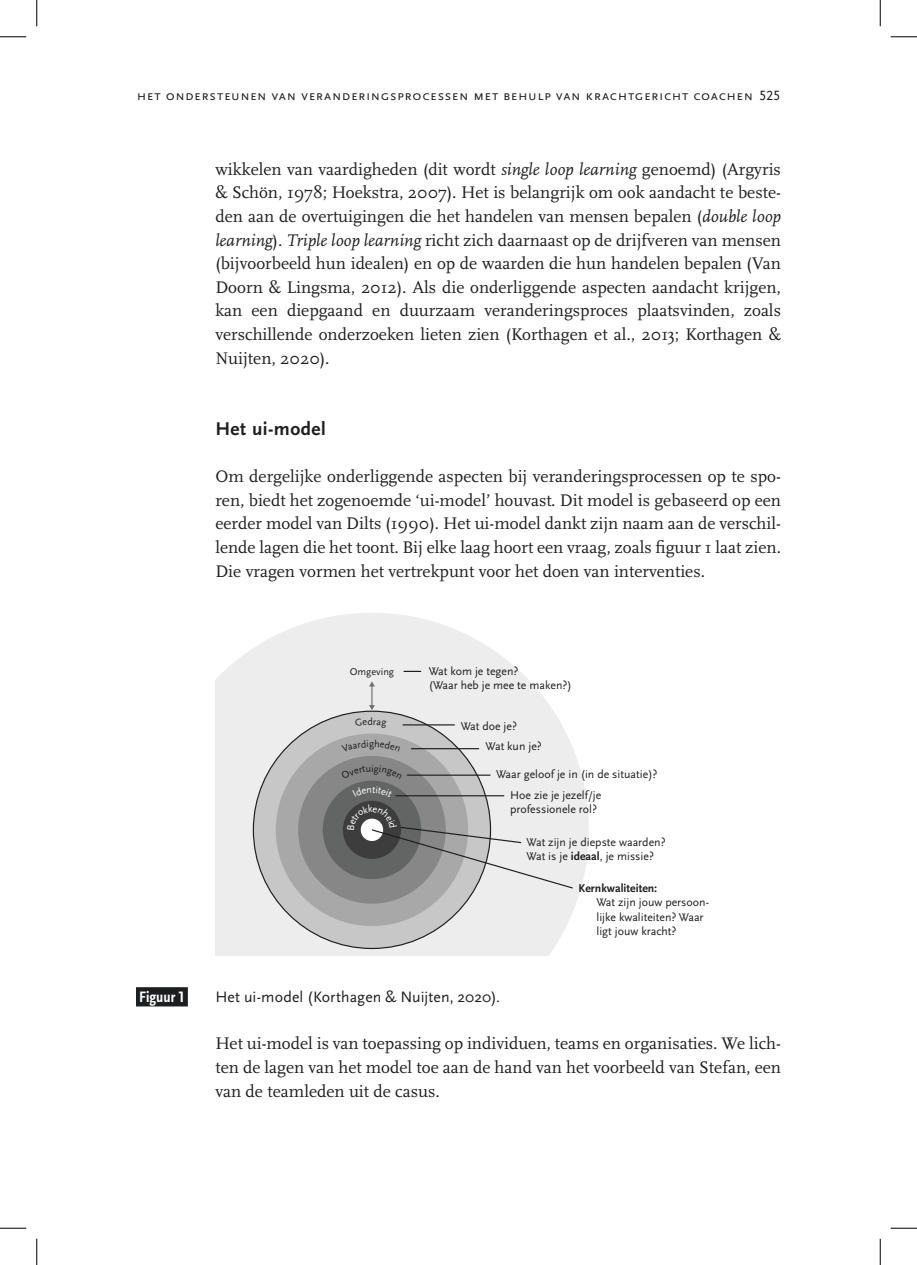
<style>
.page{position:relative;width:917px;height:1265px;background:#fff}
.page>*{position:absolute;margin:0;border:0;box-sizing:border-box;transform-origin:0 0}
.t1{font:700 19.25px "Scala Sans Pro";letter-spacing:.025em;color:#1d1e1f}
.t2{font:17.5px/23.6px "Scala Pro";color:#1d1e1f;text-align:justify}
.t3{font:15.75px "Scala Sans Pro";letter-spacing:.005em;color:#1d1e1f}
.t4{font:700 condensed 15.75px "Scala Sans Pro";color:#fff}
.t5{font:14px "Scala Sans Pro";letter-spacing:.04em;color:#1d1e1f}
.t6{font:11.9px/14.2px "Scala Sans Pro 2";color:#1d1e1f}
.t7{font:11.9px "Scala Sans Pro Bold 2";color:#1d1e1f}
.t8{font:10.33px "Scala Sans Pro 2";color:#1d1e1f}
.s1{font-style:italic}
.s2{font-family:"Scala Sans Pro Bold 2"}
</style>
<div class="page">
<div style="left:136px;top:986px;width:52px;height:20px;background:#1d1e1f"></div>
<svg style="left:215px;top:613px;width:374px;height:341px;fill:#ededed"></svg>
<div style="left:253px;top:711px;width:237px;height:237px;background:#c7c7c7;border-radius:50%"></div>
<div style="left:276px;top:733px;width:192px;height:192px;background:#a8a8a9;border-radius:50%"></div>
<div style="left:298px;top:755px;width:148px;height:148px;background:#878788;border-radius:50%"></div>
<div style="left:323px;top:780px;width:98px;height:98px;background:#636464;border-radius:50%"></div>
<svg style="left:0;top:36px;width:26px;height:1px"></svg>
<svg style="left:891px;top:36px;width:26px;height:1px"></svg>
<svg style="left:0;top:1227px;width:26px;height:1px"></svg>
<svg style="left:891px;top:1227px;width:26px;height:1px"></svg>
<svg style="left:36px;top:0;width:1px;height:26px"></svg>
<svg style="left:36px;top:1238px;width:1px;height:26px"></svg>
<svg style="left:880px;top:0;width:1px;height:26px"></svg>
<svg style="left:880px;top:1238px;width:1px;height:26px"></svg>
<svg style="left:341px;top:670px;width:233px;height:219px"></svg>
<p class="t5" style="left:137px;top:87px;width:645px">Het ondersteunen van veranderi ngsprocessen met beh ulp van Krachtgeri cht coach en 525</p>
<p class="t2" style="left:215px;top:157px;width:567px">wikkelen van vaardigheden (dit wordt <span class="s1">single loop learning</span> genoemd) (Argyris &amp; Schön, 1978; Hoekstra, 2007). Het is belangrijk om ook aandacht te beste&shy;den aan de overtuigingen die het handelen van mensen bepalen (<span class="s1">double loop learning</span>). <span class="s1">Triple loop learning</span> richt zich daarnaast op de drijfveren van mensen (bijvoorbeeld hun idealen) en op de waarden die hun handelen bepalen (Van Doorn &amp; Lingsma, 2012). Als die onderliggende aspecten aandacht krijgen, kan een diepgaand en duurzaam veranderingsproces plaatsvinden, zoals verschillende onderzoeken lieten zien (Korthagen et al., 2013; Korthagen &amp; Nuijten, 2020).</p>
<p class="t1" style="left:215px;top:417px;width:112px">Het ui-model</p>
<p class="t2" style="left:215px;top:464px;width:567px">Om dergelijke onderliggende aspecten bij veranderingsprocessen op te spo&shy;ren, biedt het zogenoemde ‘ui-model’ houvast. Dit model is gebaseerd op een eerder model van Dilts (1990). Het ui-model dankt zijn naam aan de verschil&shy;lende lagen die het toont. Bij elke laag hoort een vraag, zoals figuur 1 laat zien.<br>Die vragen vormen het vertrekpunt voor het doen van interventies.</p>
<p class="t8" style="left:350px;top:665px;width:46px">Omgeving</p>
<p class="t6" style="left:429px;top:663px;width:144px">Wat kom je tegen?<br>(Waar heb je mee te maken?)</p>
<p class="t6" style="left:486px;top:715px;width:58px;line-height:20.5px;text-indent:-25px">Wat doe je?<br>Wat kun je?</p>
<p class="t6" style="left:510px;top:763px;width:149px;line-height:21.5px;text-indent:-14px">Waar geloof je in (in de situatie)?<br>Hoe zie je jezelf/je</p>
<p class="t6" style="left:510px;top:802px;width:88px">professionele rol?</p>
<p class="t6" style="left:527px;top:835px;width:140px">Wat zijn je diepste waarden?<br>Wat is je <span class="s2">ideaal</span>, je missie?</p>
<p class="t7" style="left:579px;top:881px;width:80px">Kernkwaliteiten:</p>
<p class="t6" style="left:596px;top:895px;width:114px">Wat zijn jouw persoon&shy;lijke kwaliteiten? Waar ligt jouw kracht?</p>
<p class="t4" style="left:139px;top:987px;width:47px">Figuur 1</p>
<p class="t3" style="left:215px;top:987px;width:286px">Het ui-model (Korthagen &amp; Nuijten, 2020).</p>
<p class="t2" style="left:215px;top:1031px;width:567px">Het ui-model is van toepassing op individuen, teams en organisaties. We lich&shy;ten de lagen van het model toe aan de hand van het voorbeeld van Stefan, een van de teamleden uit de casus.</p>
</div>
